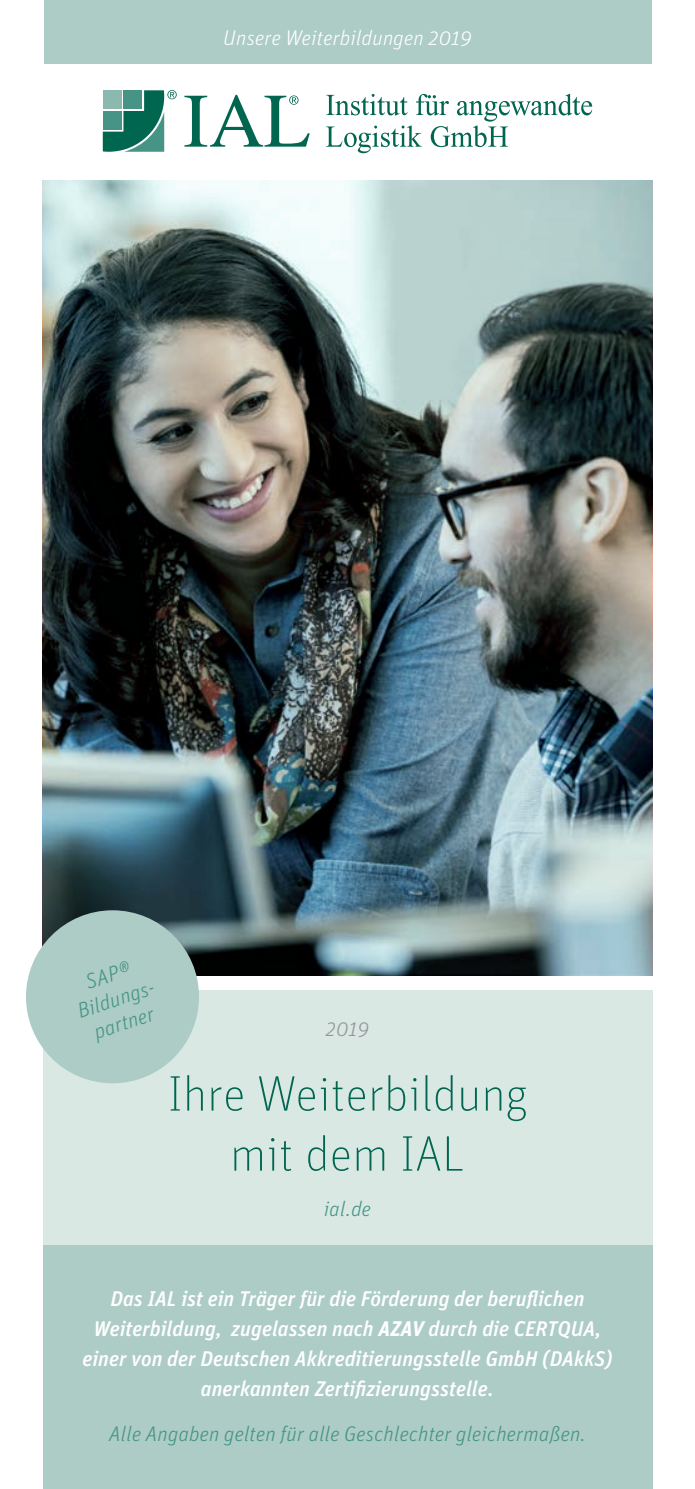
<style>
.page{position:relative;width:695px;height:1489px;background:#fff}
.page>*{position:absolute;margin:0;border:0;box-sizing:border-box;transform-origin:0 0}
.t1{font:100 50px/60px "Unit OT";color:#006650;text-align:center}
.t2{font:italic 500 21.25px/30px "Unit OT";color:#fff;text-align:center}
.t3{font:italic 300 21.25px/25px "Unit OT";letter-spacing:.01em;color:#459485;text-align:center}
.t4{font:italic 300 21.25px "Unit OT";letter-spacing:.01em;color:#fff}
.t5{font:italic 300 21.25px "Unit OT";color:#939598}
.s1{font-weight:700}
</style>
<div class="page">
<img style="left:44px;top:180px;width:607px;height:795px">
<div style="left:44px;top:0;width:607px;height:64px;background:#acccc5"></div>
<div style="left:43px;top:990px;width:609px;height:255px;background:#dae8e4"></div>
<div style="left:43px;top:1245px;width:609px;height:243px;background:#acccc5"></div>
<svg style="left:326px;top:94px;width:266px;height:59px"></svg>
<svg style="left:184px;top:95px;width:125px;height:52px"></svg>
<svg style="left:103px;top:90px;width:74px;height:62px"></svg>
<div style="left:123px;top:90px;width:19px;height:19px;background:#459485"></div>
<div style="left:103px;top:90px;width:18px;height:19px;background:#8bb9af"></div>
<div style="left:103px;top:111px;width:18px;height:18px;background:#459485"></div>
<div style="left:26px;top:910px;width:173px;height:173px;background:#acccc5;border-radius:50%"></div>
<p class="t4" style="left:223px;top:25px;width:250px">Unsere Weiterbildungen 2019</p>
<p class="t3" style="left:67px;top:975px;width:86px;rotate:-18deg">SAP®<br>Bildungs&shy;partner</p>
<p class="t5" style="left:326px;top:1015px;width:45px">2019</p>
<h1 class="t1" style="left:168px;top:1064px;width:361px">Ihre Weiterbildung mit dem IAL</h1>
<p class="t3" style="left:324px;top:1195px;width:49px">ial.de</p>
<p class="t2" style="left:82px;top:1283px;width:531px">Das IAL ist ein Träger für die Förderung der beruflichen Weiterbildung, zugelassen nach <span class="s1">AZAV</span> durch die CERTQUA, einer von der Deutschen Akkreditierungsstelle GmbH (DAkkS) anerkannten Zertifizierungsstelle.</p>
<p class="t3" style="left:109px;top:1420px;width:478px">Alle Angaben gelten für alle Geschlechter gleichermaßen.</p>
</div>
